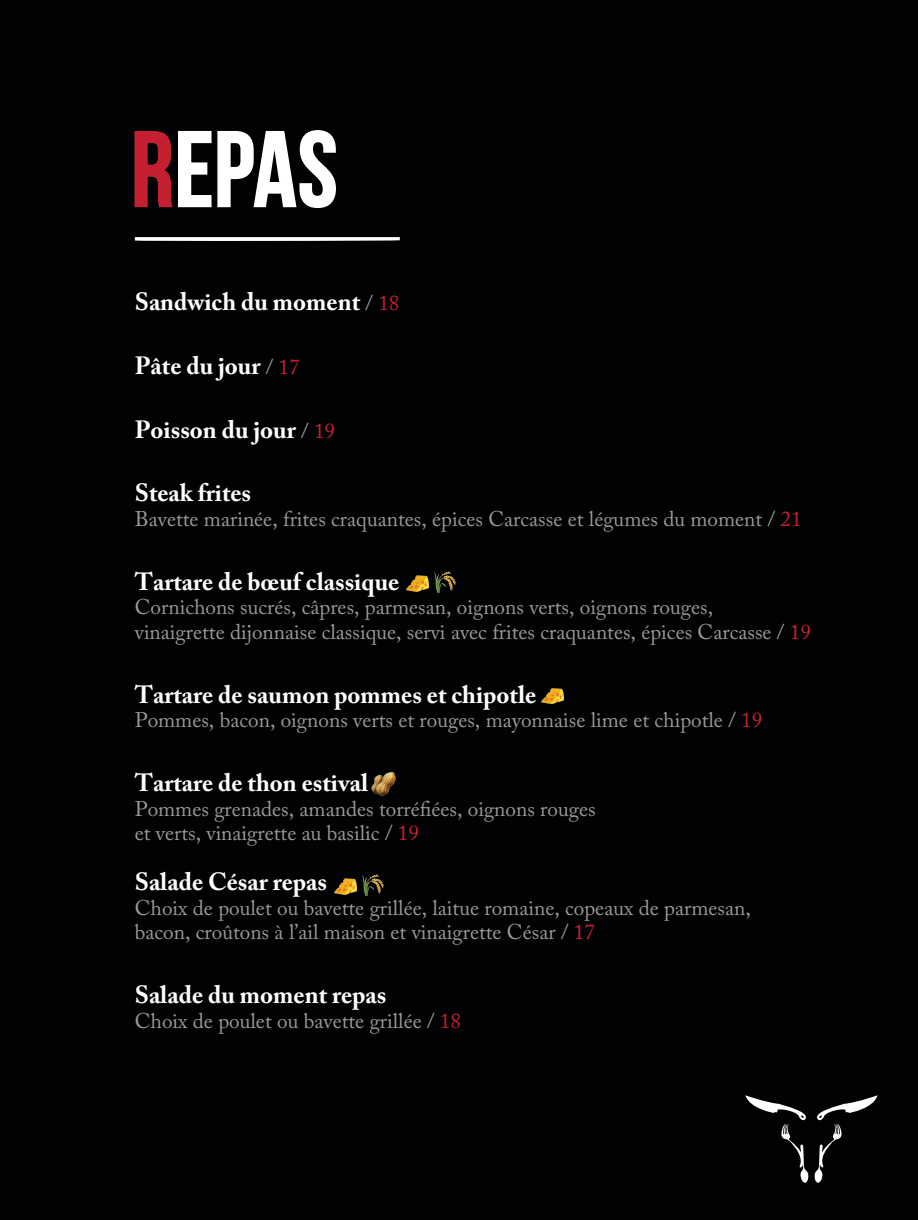
<style>
.page{position:relative;width:918px;height:1220px;background:#010203}
.page>*{position:absolute;margin:0;border:0;box-sizing:border-box;transform-origin:0 0}
.t1{font:700 106.8px "Bebas Neue";letter-spacing:.005em;color:#fff}
.t2{font:700 24.75px "Adobe Caslon Pro";color:#fff}
.t3{font:21.15px/24.8px "Adobe Caslon Pro";color:rgb(255 255 255/.6)}
.s1{color:#c52032}
.s2{font-weight:400;font-size:21.15px;color:rgb(255 255 255/.6)}
.s3{font-weight:400;font-size:21.15px;color:#c52032}
</style>
<div class="page">
<svg style="left:135px;top:237px;width:265px;height:4px"></svg>
<svg style="left:134px;top:130px;width:202px;height:79px"></svg>
<svg style="left:745px;top:1095px;width:133px;height:87px"></svg>
<img style="left:434px;top:571px;width:22px;height:21px">
<img style="left:406px;top:575px;width:22px;height:17px">
<img style="left:362px;top:874px;width:22px;height:21px">
<img style="left:334px;top:878px;width:22px;height:17px">
<img style="left:542px;top:688px;width:21px;height:17px">
<img style="left:371px;top:772px;width:25px;height:23px">
<h1 class="t1" style="left:131px;top:111px;width:208px"><span class="s1">R</span>EPAS</h1>
<p class="t2" style="left:135px;top:287px;width:266px">Sandwich du moment <span class="s2">/</span> <span class="s3">18</span></p>
<p class="t2" style="left:135px;top:351px;width:166px">Pâte du jour <span class="s2">/</span> <span class="s3">17</span></p>
<p class="t2" style="left:135px;top:414px;width:202px">Poisson du jour <span class="s2">/</span> <span class="s3">19</span></p>
<p class="t2" style="left:135px;top:478px;width:118px">Steak frites</p>
<p class="t3" style="left:135px;top:506px;width:668px">Bavette marinée, frites craquantes, épices Carcasse et légumes du moment / <span class="s1">21</span></p>
<p class="t2" style="left:135px;top:566px;width:266px">Tartare de bœuf classique</p>
<p class="t3" style="left:135px;top:594px;width:678px">Cornichons sucrés, câpres, parmesan, oignons verts, oignons rouges,<br>vinaigrette dijonnaise classique, servi avec frites craquantes, épices Carcasse / <span class="s1">19</span></p>
<p class="t2" style="left:135px;top:679px;width:403px">Tartare de saumon pommes et chipotle</p>
<p class="t3" style="left:135px;top:707px;width:629px">Pommes, bacon, oignons verts et rouges, mayonnaise lime et chipotle / <span class="s1">19</span></p>
<p class="t2" style="left:135px;top:768px;width:235px">Tartare de thon estival</p>
<p class="t3" style="left:135px;top:796px;width:462px">Pommes grenades, amandes torréfiées, oignons rouges et verts, vinaigrette au basilic / <span class="s1">19</span></p>
<p class="t2" style="left:135px;top:866px;width:194px">Salade César repas</p>
<p class="t3" style="left:135px;top:895px;width:617px">Choix de poulet ou bavette grillée, laitue romaine, copeaux de parmesan, bacon, croûtons à l’ail maison et vinaigrette César / <span class="s1">17</span></p>
<p class="t2" style="left:135px;top:979px;width:253px">Salade du moment repas</p>
<p class="t3" style="left:135px;top:1008px;width:328px">Choix de poulet ou bavette grillée / <span class="s1">18</span></p>
</div>
